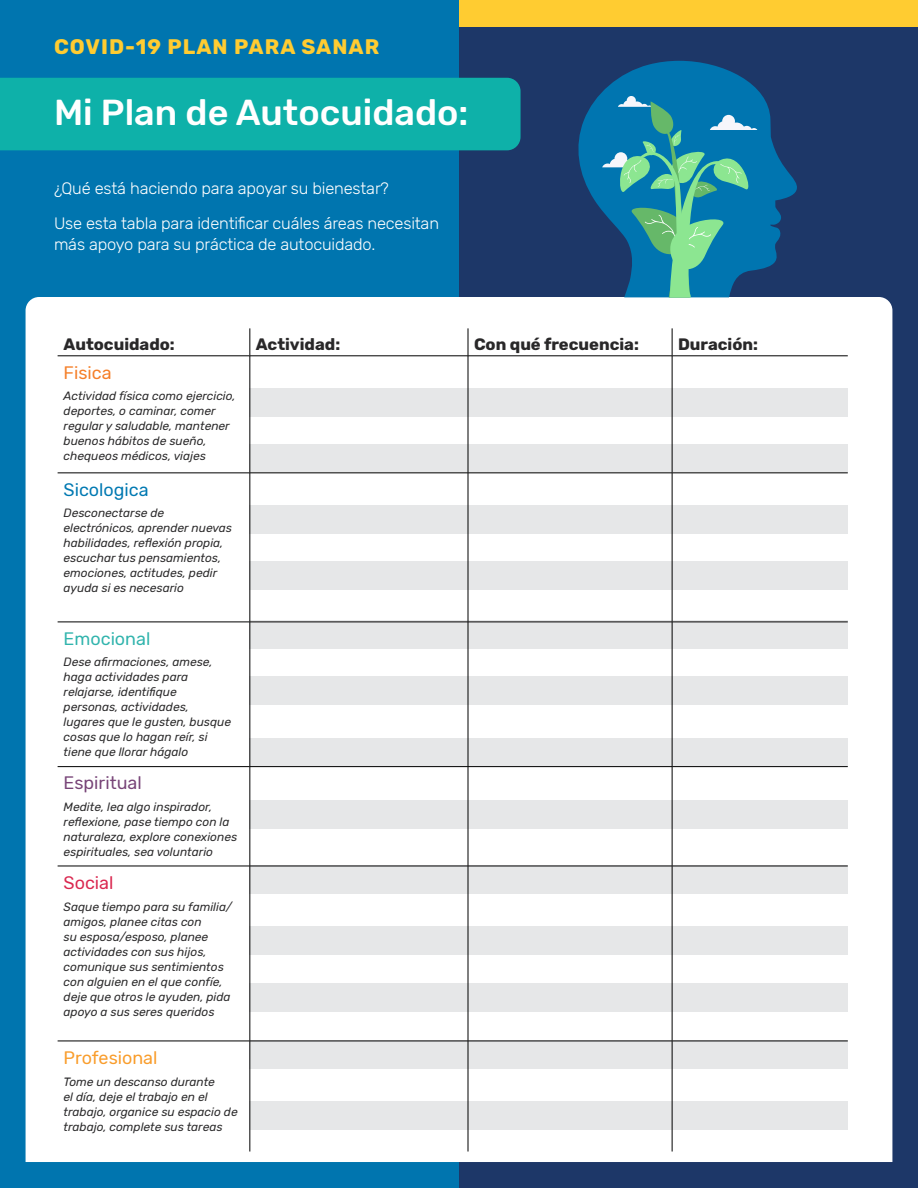
<style>
.page{position:relative;width:918px;height:1188px;background:#0075af}
.page>*{position:absolute;margin:0;border:0;box-sizing:border-box;transform-origin:0 0}
.t1{font:500 36px "Rubik";color:#fff}
.t2{font:700 21px "Rubik";letter-spacing:.05em;color:#ffcc31}
.t3{font:18px "Rubik";color:#f99d2c}
.t4{font:18px "Rubik";color:#0079b2}
.t5{font:18px "Rubik";color:#784578}
.t6{font:18px "Rubik";color:#31b4ad}
.t7{font:18px "Rubik";color:#f57f29}
.t8{font:18px "Rubik";color:#da2850}
.t9{font:300 16.5px/34.5px "Rubik";letter-spacing:-.01em;color:#fff}
.t10{font:700 16.5px "Rubik";color:#292829}
.t11{font:italic 12px/15px "Rubik";color:#292829}
</style>
<div class="page">
<div style="left:459px;top:27px;width:459px;height:1161px;background:#1d3768"></div>
<div style="left:459px;top:0;width:459px;height:27px;background:#ffcc31"></div>
<div style="left:26px;top:297px;width:866px;height:865px;background:#fff"></div>
<div style="left:0;top:78px;width:521px;height:72px;background:#0eb1a9"></div>
<div style="left:249px;top:389px;width:599px;height:28px;background:#e6e7e8"></div>
<div style="left:249px;top:505px;width:599px;height:28px;background:#e6e7e8"></div>
<div style="left:249px;top:445px;width:599px;height:28px;background:#e6e7e8"></div>
<div style="left:249px;top:561px;width:599px;height:29px;background:#e6e7e8"></div>
<div style="left:249px;top:738px;width:599px;height:28px;background:#e6e7e8"></div>
<div style="left:249px;top:621px;width:599px;height:28px;background:#e6e7e8"></div>
<div style="left:249px;top:800px;width:599px;height:28px;background:#e6e7e8"></div>
<div style="left:249px;top:677px;width:599px;height:28px;background:#e6e7e8"></div>
<div style="left:249px;top:866px;width:599px;height:28px;background:#e6e7e8"></div>
<div style="left:249px;top:926px;width:599px;height:28px;background:#e6e7e8"></div>
<div style="left:249px;top:984px;width:599px;height:28px;background:#e6e7e8"></div>
<div style="left:249px;top:1041px;width:599px;height:28px;background:#e6e7e8"></div>
<div style="left:249px;top:1101px;width:599px;height:29px;background:#e6e7e8"></div>
<svg style="left:250px;top:328px;width:1px;height:28px"></svg>
<svg style="left:468px;top:328px;width:1px;height:28px"></svg>
<svg style="left:672px;top:328px;width:1px;height:28px"></svg>
<hr style="left:58px;top:356px;width:192px;height:1px;background:#000">
<hr style="left:250px;top:356px;width:218px;height:1px;background:#000">
<hr style="left:250px;top:356px;width:1px;height:117px;background:#000">
<hr style="left:468px;top:356px;width:204px;height:1px;background:#000">
<hr style="left:468px;top:356px;width:1px;height:117px;background:#000">
<hr style="left:672px;top:356px;width:176px;height:1px;background:#000">
<hr style="left:672px;top:356px;width:1px;height:117px;background:#000">
<hr style="left:58px;top:473px;width:192px;height:1px;background:#000">
<hr style="left:250px;top:473px;width:218px;height:1px;background:#000">
<hr style="left:250px;top:473px;width:1px;height:149px;background:#000">
<hr style="left:468px;top:473px;width:204px;height:1px;background:#000">
<hr style="left:468px;top:473px;width:1px;height:149px;background:#000">
<hr style="left:672px;top:473px;width:176px;height:1px;background:#000">
<hr style="left:672px;top:473px;width:1px;height:149px;background:#000">
<hr style="left:58px;top:622px;width:192px;height:1px;background:#000">
<hr style="left:250px;top:622px;width:218px;height:1px;background:#000">
<hr style="left:250px;top:622px;width:1px;height:144px;background:#000">
<hr style="left:468px;top:622px;width:204px;height:1px;background:#000">
<hr style="left:468px;top:622px;width:1px;height:144px;background:#000">
<hr style="left:672px;top:622px;width:176px;height:1px;background:#000">
<hr style="left:672px;top:622px;width:1px;height:144px;background:#000">
<hr style="left:58px;top:766px;width:192px;height:1px;background:#000">
<hr style="left:250px;top:766px;width:218px;height:1px;background:#000">
<hr style="left:250px;top:767px;width:1px;height:99px;background:#000">
<hr style="left:468px;top:766px;width:204px;height:1px;background:#000">
<hr style="left:468px;top:767px;width:1px;height:99px;background:#000">
<hr style="left:672px;top:766px;width:176px;height:1px;background:#000">
<hr style="left:672px;top:767px;width:1px;height:99px;background:#000">
<hr style="left:58px;top:866px;width:192px;height:1px;background:#000">
<hr style="left:250px;top:866px;width:218px;height:1px;background:#000">
<hr style="left:250px;top:866px;width:1px;height:175px;background:#000">
<hr style="left:468px;top:866px;width:204px;height:1px;background:#000">
<hr style="left:468px;top:866px;width:1px;height:175px;background:#000">
<hr style="left:672px;top:866px;width:176px;height:1px;background:#000">
<hr style="left:672px;top:866px;width:1px;height:175px;background:#000">
<hr style="left:58px;top:1041px;width:192px;height:1px;background:#000">
<hr style="left:250px;top:1041px;width:218px;height:1px;background:#000">
<hr style="left:250px;top:1041px;width:1px;height:111px;background:#000">
<hr style="left:468px;top:1041px;width:204px;height:1px;background:#000">
<hr style="left:468px;top:1041px;width:1px;height:111px;background:#000">
<hr style="left:672px;top:1041px;width:176px;height:1px;background:#000">
<hr style="left:672px;top:1041px;width:1px;height:111px;background:#000">
<svg style="left:578px;top:61px;width:219px;height:209px"></svg>
<svg style="left:602px;top:96px;width:155px;height:202px;background:#288ba2"></svg>
<h2 class="t2" style="left:54px;top:35px;width:327px">COVID-19 PLAN PARA SANAR</h2>
<h1 class="t1" style="left:54px;top:92px;width:416px">Mi Plan de Autocuidado:</h1>
<h3 class="t9" style="left:54px;top:172px;width:387px">¿Qué está haciendo para apoyar su bienestar?<br>Use esta tabla para identificar cuáles áreas necesitan</h3>
<h3 class="t9" style="left:54px;top:227px;width:323px">más apoyo para su práctica de autocuidado.</h3>
<h3 class="t10" style="left:64px;top:334px;width:113px">Autocuidado:</h3>
<h3 class="t10" style="left:256px;top:334px;width:86px">Actividad:</h3>
<h3 class="t10" style="left:474px;top:334px;width:166px">Con qué frecuencia:</h3>
<h3 class="t10" style="left:678px;top:334px;width:81px">Duración:</h3>
<h3 class="t7" style="left:64px;top:362px;width:50px">Fisica</h3>
<p class="t11" style="left:64px;top:389px;width:174px">Actividad física como ejercicio, deportes, o caminar, comer regular y saludable, mantener buenos hábitos de sueño, chequeos médicos, viajes</p>
<h3 class="t4" style="left:64px;top:479px;width:87px">Sicologica</h3>
<p class="t11" style="left:64px;top:506px;width:170px">Desconectarse de electrónicos, aprender nuevas habilidades, reflexión propia, escuchar tus pensamientos, emociones, actitudes, pedir ayuda si es necesario</p>
<h3 class="t6" style="left:64px;top:628px;width:88px">Emocional</h3>
<p class="t11" style="left:64px;top:655px;width:169px">Dese afirmaciones, amese, haga actividades para relajarse, identifique personas, actividades, lugares que le gusten, busque cosas que lo hagan reír, si tiene que llorar hágalo</p>
<h3 class="t5" style="left:64px;top:773px;width:80px">Espiritual</h3>
<p class="t11" style="left:64px;top:800px;width:175px">Medite, lea algo inspirador, reflexione, pase tiempo con la naturaleza, explore conexiones espirituales, sea voluntario</p>
<h3 class="t8" style="left:64px;top:872px;width:51px">Social</h3>
<p class="t11" style="left:64px;top:899px;width:170px">Saque tiempo para su familia/ amigos, planee citas con<br>su esposa/esposo, planee actividades con sus hijos, comunique sus sentimientos con alguien en el que confíe, deje que otros le ayuden, pida apoyo a sus seres queridos</p>
<h3 class="t3" style="left:64px;top:1047px;width:95px">Profesional</h3>
<p class="t11" style="left:64px;top:1074px;width:176px">Tome un descanso durante<br>el día, deje el trabajo en el trabajo, organice su espacio de trabajo, complete sus tareas</p>
</div>
